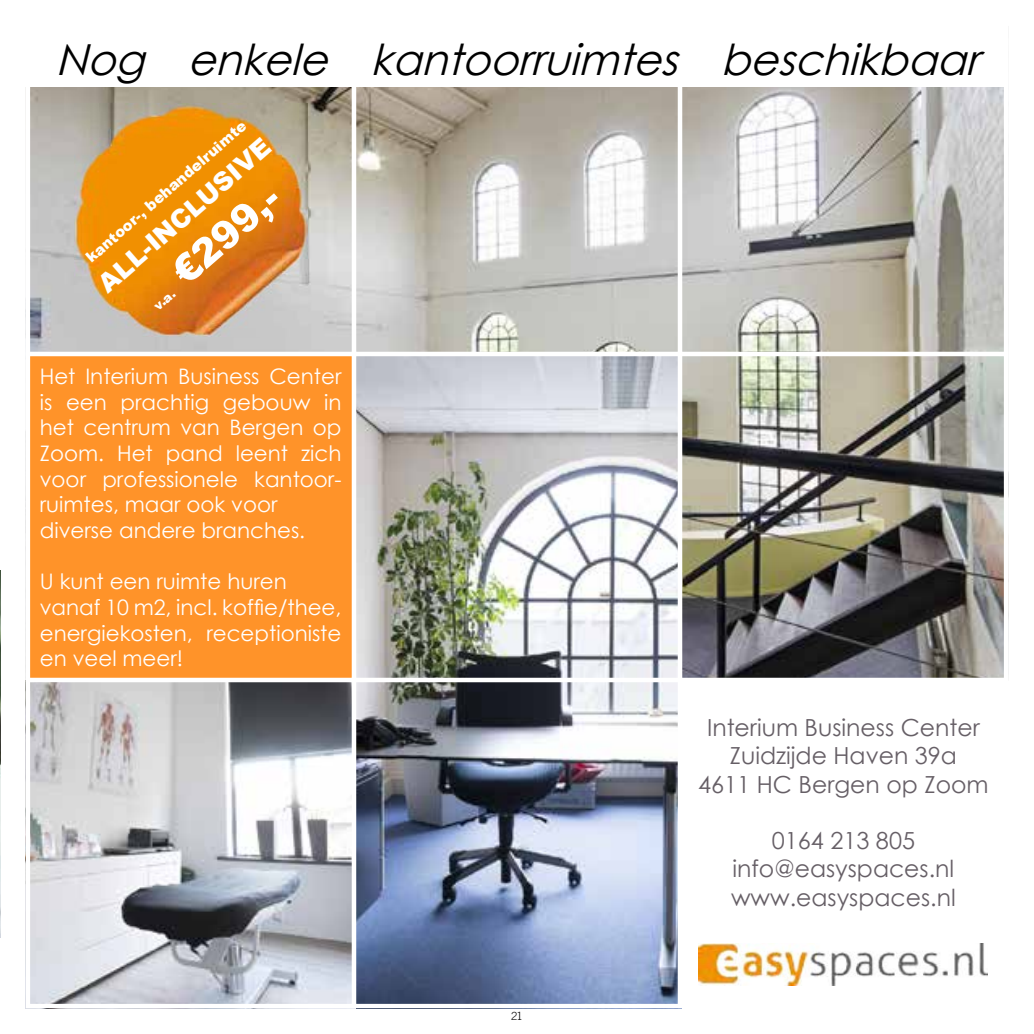
<style>
.page{position:relative;width:1034px;height:1034px;background:#fff}
.page>*{position:absolute;margin:0;border:0;box-sizing:border-box;transform-origin:0 0}
.t1{font:italic 42.75px "Century Gothic";color:#000}
.t2{font:900 38.48px "Arial";color:#fff}
.t3{font:900 25.65px "Arial";color:#fff}
.t4{font:23.4px/28.1px "Century Gothic";color:#665f66;text-align:center}
.t5{font:21.38px/25.7px "Century Gothic";color:#fff}
.t6{font:900 14.85px "Arial";color:#fff}
.t7{font:900 12.83px "Arial";color:#fff}
.t8{font:300 11.25px "Trade Gothic LT Std";color:#000}
</style>
<div class="page">
<img style="left:31px;top:87px;width:971px;height:590px">
<div style="left:26px;top:353px;width:329px;height:327px;background:#ff9329"></div>
<img style="left:357px;top:357px;width:320px;height:645px">
<img style="left:31px;top:682px;width:320px;height:320px">
<img style="left:698px;top:943px;width:289px;height:42px">
<img style="left:74px;top:103px;width:233px;height:234px">
<div style="left:677px;top:26px;width:330px;height:330px;border:4px solid #fff"></div>
<div style="left:26px;top:352px;width:330px;height:330px;border:4px solid #fff"></div>
<div style="left:352px;top:352px;width:330px;height:330px;border:4px solid #fff"></div>
<div style="left:677px;top:352px;width:330px;height:330px;border:4px solid #fff"></div>
<div style="left:26px;top:677px;width:330px;height:330px;border:4px solid #fff"></div>
<div style="left:352px;top:677px;width:330px;height:330px;border:4px solid #fff"></div>
<div style="left:26px;top:26px;width:981px;height:61px;background:#fff"></div>
<img style="left:0;top:570px;width:1px;height:367px">
<h1 class="t1" style="left:55px;top:29px;width:939px">Nog enkele kantoorruimtes beschikbaar</h1>
<p class="t6" style="left:81px;top:251px;width:208px;rotate:-41deg">kantoor-, behandelruimte</p>
<p class="t3" style="left:90px;top:272px;width:220px;rotate:-41deg">ALL-INCLUSIVE</p>
<p class="t7" style="left:149px;top:300px;width:25px;rotate:-41deg">v.a.</p>
<h2 class="t2" style="left:159px;top:255px;width:130px;rotate:-41deg">€299,-</h2>
<p class="t5" style="left:40px;top:363px;width:303px">Het Interium Business Center is een prachtig gebouw in het centrum van Bergen op<br>Zoom. Het pand leent zich voor professionele kantoor&shy;ruimtes, maar ook voor diverse andere branches.</p>
<p class="t5" style="left:40px;top:568px;width:303px">U kunt een ruimte huren vanaf 10 m2, incl. koffie/thee, energiekosten, receptioniste en veel meer!</p>
<p class="t8" style="left:511px;top:1008px;width:13px">21</p>
<p class="t4" style="left:698px;top:713px;width:292px">Interium Business Center<br>Zuidzijde Haven 39a<br>4611 HC Bergen op Zoom</p>
<p class="t4" style="left:730px;top:826px;width:226px">0164 213 805 info@easyspaces.nl www.easyspaces.nl</p>
</div>
